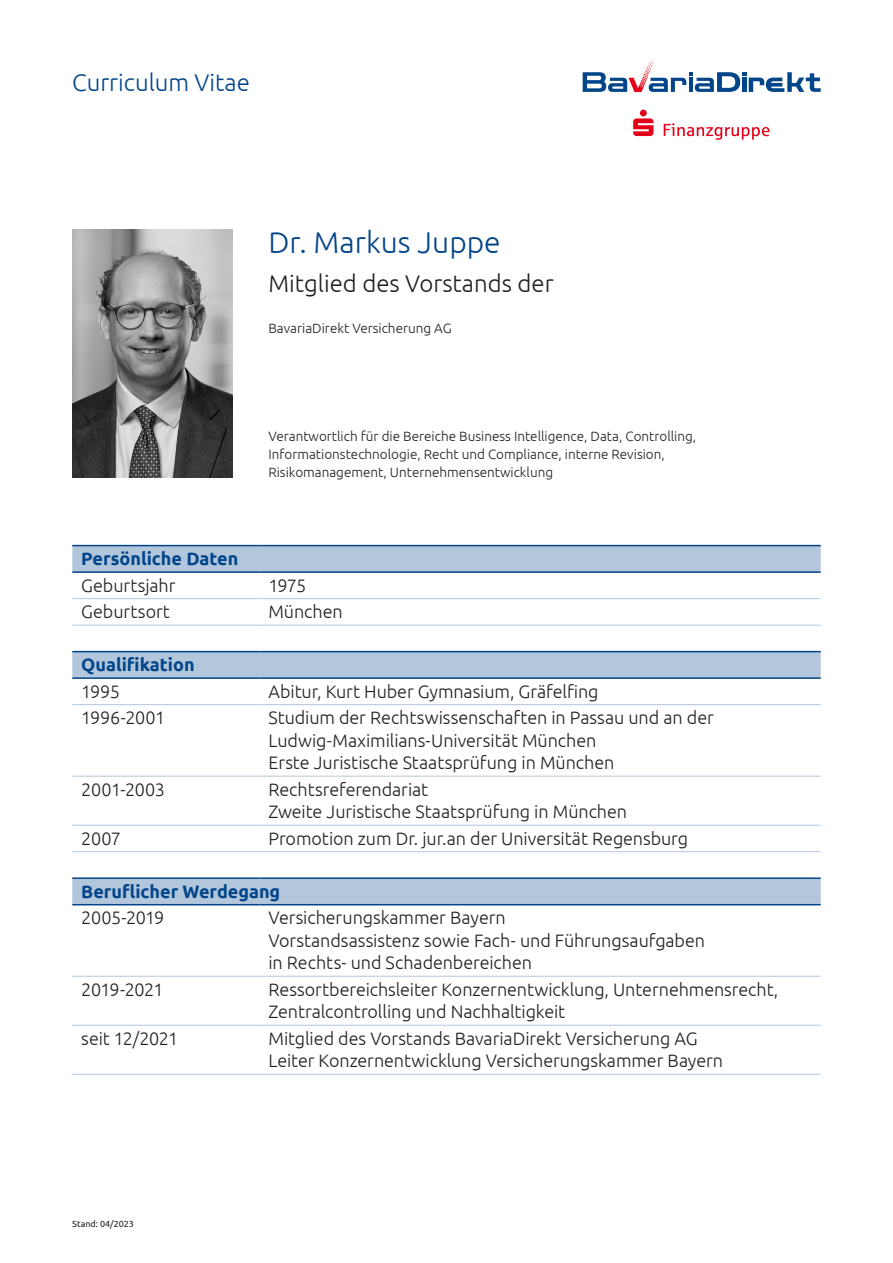
<style>
.page{position:relative;width:893px;height:1263px;background:#fff}
.page>*{position:absolute;margin:0;border:0;box-sizing:border-box;transform-origin:0 0}
.t1{font:300 30px "Ubuntu";color:#024589}
.t2{font:300 24px "Ubuntu";color:#231f20}
.t3{font:300 24px "Ubuntu";color:#024589}
.t4{font:300 18px/22.5px "Ubuntu";letter-spacing:-.005em;color:#231f20}
.t5{font:700 18px "Ubuntu";color:#024589}
.t6{font:300 18px "Ubuntu";letter-spacing:-.025em;color:#231f20}
.t7{font:300 18px "Ubuntu";letter-spacing:-.03em;color:#231f20}
.t8{font:300 13.5px/18.1px "Ubuntu";color:#231f20}
.t9{font:9px "Ubuntu";color:#231f20}
</style>
<div class="page">
<svg style="left:633px;top:110px;width:20px;height:26px"></svg>
<svg style="left:664px;top:123px;width:105px;height:17px"></svg>
<svg style="left:583px;top:61px;width:238px;height:31px"></svg>
<img style="left:72px;top:230px;width:160px;height:247px">
<svg style="left:72px;top:546px;width:749px;height:358px"></svg>
<hr style="left:72px;top:598px;width:187px;height:1px;background:#b3c7dc">
<hr style="left:259px;top:598px;width:562px;height:1px;background:#b3c7dc">
<hr style="left:72px;top:776px;width:187px;height:1px;background:#b3c7dc">
<hr style="left:259px;top:776px;width:562px;height:1px;background:#b3c7dc">
<hr style="left:72px;top:704px;width:187px;height:1px;background:#b3c7dc">
<hr style="left:259px;top:704px;width:562px;height:1px;background:#b3c7dc">
<hr style="left:72px;top:625px;width:187px;height:1px;background:#b3c7dc">
<hr style="left:259px;top:625px;width:562px;height:1px;background:#b3c7dc">
<hr style="left:72px;top:825px;width:187px;height:1px;background:#b3c7dc">
<hr style="left:259px;top:825px;width:562px;height:1px;background:#b3c7dc">
<hr style="left:72px;top:851px;width:187px;height:1px;background:#b3c7dc">
<hr style="left:259px;top:851px;width:562px;height:1px;background:#b3c7dc">
<hr style="left:72px;top:877px;width:187px;height:2px;background:#024589">
<hr style="left:259px;top:877px;width:562px;height:2px;background:#024589">
<hr style="left:72px;top:904px;width:187px;height:1px;background:#024589">
<hr style="left:259px;top:904px;width:562px;height:1px;background:#024589">
<hr style="left:72px;top:651px;width:187px;height:1px;background:#024589">
<hr style="left:259px;top:651px;width:562px;height:1px;background:#024589">
<hr style="left:72px;top:677px;width:187px;height:2px;background:#024589">
<hr style="left:259px;top:677px;width:562px;height:2px;background:#024589">
<hr style="left:72px;top:545px;width:187px;height:1px;background:#024589">
<hr style="left:259px;top:545px;width:562px;height:1px;background:#024589">
<hr style="left:72px;top:571px;width:187px;height:2px;background:#024589">
<hr style="left:259px;top:571px;width:562px;height:2px;background:#024589">
<hr style="left:72px;top:976px;width:187px;height:1px;background:#b3c7dc">
<hr style="left:259px;top:976px;width:562px;height:1px;background:#b3c7dc">
<hr style="left:72px;top:1025px;width:187px;height:1px;background:#b3c7dc">
<hr style="left:259px;top:1025px;width:562px;height:1px;background:#b3c7dc">
<hr style="left:72px;top:1074px;width:187px;height:1px;background:#b3c7dc">
<hr style="left:259px;top:1074px;width:562px;height:1px;background:#b3c7dc">
<h2 class="t3" style="left:72px;top:68px;width:179px">Curriculum Vitae</h2>
<h1 class="t1" style="left:268px;top:224px;width:234px">Dr. Markus Juppe</h1>
<h2 class="t2" style="left:268px;top:269px;width:287px">Mitglied des Vorstands der</h2>
<p class="t8" style="left:268px;top:318px;width:185px">BavariaDirekt Versicherung AG</p>
<p class="t8" style="left:268px;top:427px;width:429px">Verantwortlich für die Bereiche Business Intelligence, Data, Controlling,<br>Informationstechnologie, Recht und Compliance, interne Revision,<br>Risikomanagement, Unternehmensentwicklung</p>
<p class="t5" style="left:81px;top:548px;width:158px">Persönliche Daten</p>
<p class="t4" style="left:81px;top:573px;width:96px">Geburtsjahr</p>
<p class="t4" style="left:268px;top:573px;width:39px">1975</p>
<p class="t4" style="left:81px;top:600px;width:90px">Geburtsort</p>
<p class="t4" style="left:268px;top:600px;width:76px">München</p>
<p class="t5" style="left:81px;top:654px;width:115px">Qualifikation</p>
<p class="t4" style="left:81px;top:679px;width:40px">1995</p>
<p class="t4" style="left:268px;top:679px;width:332px">Abitur, Kurt Huber Gymnasium, Gräfelfing</p>
<p class="t4" style="left:81px;top:706px;width:85px">1996-2001</p>
<p class="t4" style="left:268px;top:706px;width:447px">Studium der Rechtswissenschaften in Passau und an der<br>Ludwig-Maximilians-Universität München<br>Erste Juristische Staatsprüfung in München</p>
<p class="t6" style="left:81px;top:778px;width:85px">2001-2003</p>
<p class="t4" style="left:268px;top:777px;width:360px">Rechtsreferendariat<br>Zweite Juristische Staatsprüfung in München</p>
<p class="t4" style="left:81px;top:827px;width:41px">2007</p>
<p class="t4" style="left:268px;top:827px;width:421px">Promotion zum Dr. jur.an der Universität Regensburg</p>
<p class="t5" style="left:81px;top:880px;width:201px">Beruflicher Werdegang</p>
<p class="t7" style="left:81px;top:907px;width:85px">2005-2019</p>
<p class="t4" style="left:268px;top:906px;width:438px">Versicherungskammer Bayern<br>Vorstandsassistenz sowie Fach- und Führungsaufgaben in Rechts- und Schadenbereichen</p>
<p class="t7" style="left:81px;top:978px;width:84px">2019-2021</p>
<p class="t4" style="left:268px;top:978px;width:511px">Ressortbereichsleiter Konzernentwicklung, Unternehmensrecht,<br>Zentralcontrolling und Nachhaltigkeit</p>
<p class="t6" style="left:81px;top:1027px;width:99px">seit 12/2021</p>
<p class="t4" style="left:268px;top:1027px;width:456px">Mitglied des Vorstands BavariaDirekt Versicherung AG<br>Leiter Konzernentwicklung Versicherungskammer Bayern</p>
<p class="t9" style="left:72px;top:1218px;width:63px">Stand: 04/2023</p>
</div>
